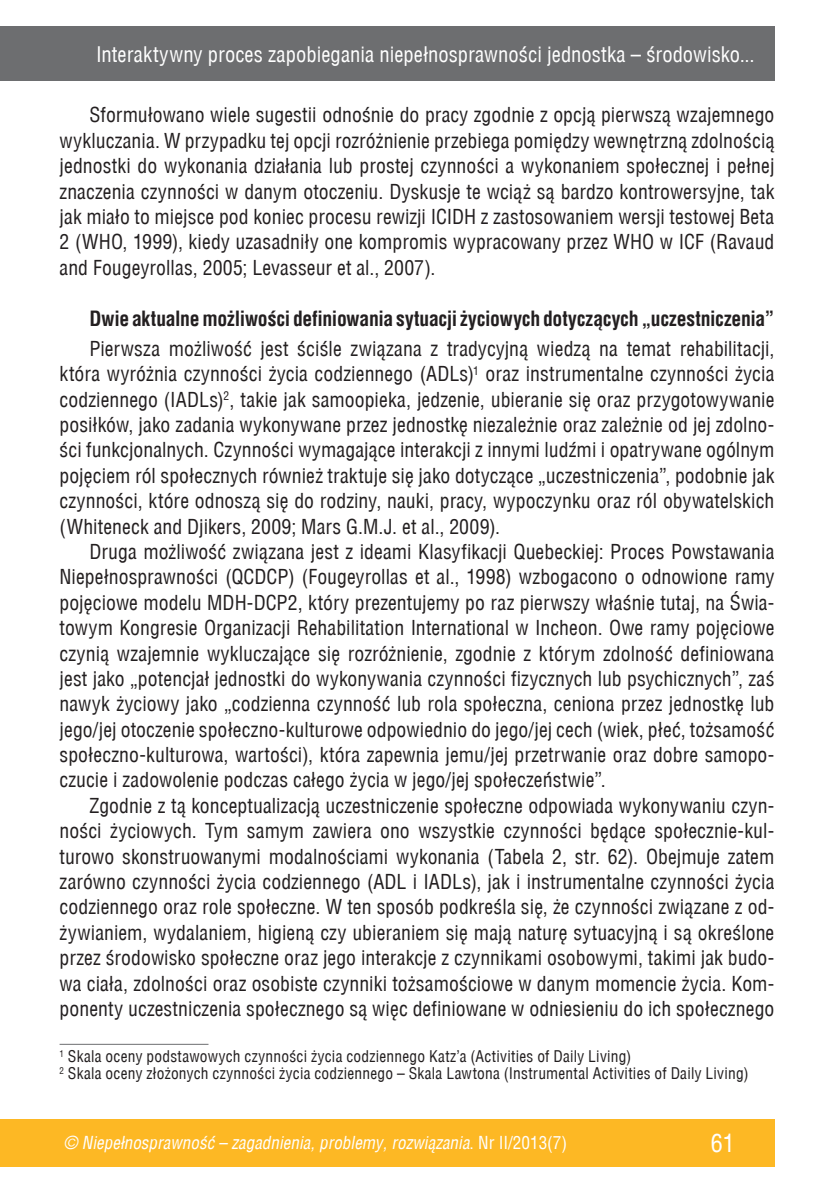
<style>
.page{position:relative;width:834px;height:1191px;background:#fff}
.page>*{position:absolute;margin:0;border:0;box-sizing:border-box;transform-origin:0 0}
.t1{font:24.5px "Switzerland Condensed";color:#fff}
.t2{font:21px "Switzerland Condensed";color:#fff}
.t3{font:20.12px/25.4px "Switzerland Condensed";letter-spacing:.005em;color:#231f20;text-align:justify}
.t4{font:700 20.12px "Switzerland Condensed";letter-spacing:-.01em;color:#231f20}
.t5{font:italic 17.5px "Switzerland Condensed";color:#fff}
.t6{font:15.75px/17.5px "Switzerland Condensed";letter-spacing:.02em;color:#231f20}
.s1{font-style:normal}
</style>
<div class="page">
<div style="left:0;top:1119px;width:774px;height:47px;background:#fdb824"></div>
<div style="left:0;top:26px;width:774px;height:55px;background:#6d6e70"></div>
<hr style="left:60px;top:1043px;width:148px;height:1px;background:#6d6e70">
<p class="t2" style="left:96px;top:42px;width:660px">Interaktywny proces zapobiegania niepełnosprawności jednostka – środowisko...</p>
<p class="t3" style="left:60px;top:102px;width:716px;text-indent:30px">Sformułowano wiele sugestii odnośnie do pracy zgodnie z opcją pierwszą wzajemnego wykluczania. W przypadku tej opcji rozróżnienie przebiega pomiędzy wewnętrzną zdolnością jednostki do wykonania działania lub prostej czynności a wykonaniem społecznej i pełnej znaczenia czynności w danym otoczeniu. Dyskusje te wciąż są bardzo kontrowersyjne, tak jak miało to miejsce pod koniec procesu rewizji ICIDH z zastosowaniem wersji testowej Beta 2 (WHO, 1999), kiedy uzasadniły one kompromis wypracowany przez WHO w ICF (Ravaud and Fougeyrollas, 2005; Levasseur et al., 2007).</p>
<p class="t4" style="left:89px;top:306px;width:686px">Dwie aktualne możliwości definiowania sytuacji życiowych dotyczących „uczestniczenia”</p>
<p class="t3" style="left:60px;top:336px;width:716px;text-indent:30px">Pierwsza możliwość jest ściśle związana z tradycyjną wiedzą na temat rehabilitacji, która wyróżnia czynności życia codziennego (ADLs)<sup>1</sup> oraz instrumentalne czynności życia codziennego (IADLs)<sup>2</sup>, takie jak samoopieka, jedzenie, ubieranie się oraz przygotowywanie posiłków, jako zadania wykonywane przez jednostkę niezależnie oraz zależnie od jej zdolno&shy;ści funkcjonalnych. Czynności wymagające interakcji z innymi ludźmi i opatrywane ogólnym pojęciem ról społecznych również traktuje się jako dotyczące „uczestniczenia”, podobnie jak czynności, które odnoszą się do rodziny, nauki, pracy, wypoczynku oraz ról obywatelskich (Whiteneck and Djikers, 2009; Mars G.M.J. et al., 2009).</p>
<p class="t3" style="left:60px;top:539px;width:716px;text-indent:30px">Druga możliwość związana jest z ideami Klasyfikacji Quebeckiej: Proces Powstawania Niepełnosprawności (QCDCP) (Fougeyrollas et al., 1998) wzbogacono o odnowione ramy pojęciowe modelu MDH-DCP2, który prezentujemy po raz pierwszy właśnie tutaj, na Świa&shy;towym Kongresie Organizacji Rehabilitation International w Incheon. Owe ramy pojęciowe czynią wzajemnie wykluczające się rozróżnienie, zgodnie z którym zdolność definiowana jest jako „potencjał jednostki do wykonywania czynności fizycznych lub psychicznych”, zaś nawyk życiowy jako „codzienna czynność lub rola społeczna, ceniona przez jednostkę lub jego/jej otoczenie społeczno-kulturowe odpowiednio do jego/jej cech (wiek, płeć, tożsamość społeczno-kulturowa, wartości), która zapewnia jemu/jej przetrwanie oraz dobre samopo&shy;czucie i zadowolenie podczas całego życia w jego/jej społeczeństwie”.</p>
<p class="t3" style="left:60px;top:793px;width:716px;text-indent:30px">Zgodnie z tą konceptualizacją uczestniczenie społeczne odpowiada wykonywaniu czyn&shy;ności życiowych. Tym samym zawiera ono wszystkie czynności będące społecznie-kul&shy;turowo skonstruowanymi modalnościami wykonania (Tabela 2, str. 62). Obejmuje zatem zarówno czynności życia codziennego (ADL i IADLs), jak i instrumentalne czynności życia codziennego oraz role społeczne. W ten sposób podkreśla się, że czynności związane z od&shy;żywianiem, wydalaniem, higieną czy ubieraniem się mają naturę sytuacyjną i są określone przez środowisko społeczne oraz jego interakcje z czynnikami osobowymi, takimi jak budo&shy;wa ciała, zdolności oraz osobiste czynniki tożsamościowe w danym momencie życia. Kom&shy;ponenty uczestniczenia społecznego są więc definiowane w odniesieniu do ich społecznego</p>
<p class="t6" style="left:60px;top:1047px;width:690px"><sup>1</sup> Skala oceny podstawowych czynności życia codziennego Katz’a (Activities of Daily Living)<br><sup>2</sup> Skala oceny złożonych czynności życia codziennego – Skala Lawtona (Instrumental Activities of Daily Living)</p>
<p class="t5" style="left:64px;top:1132px;width:505px">© Niepełnosprawność – zagadnienia, problemy, rozwiązania<span class="s1">. Nr II/2013(7)</span></p>
<p class="t1" style="left:710px;top:1129px;width:26px">61</p>
</div>
